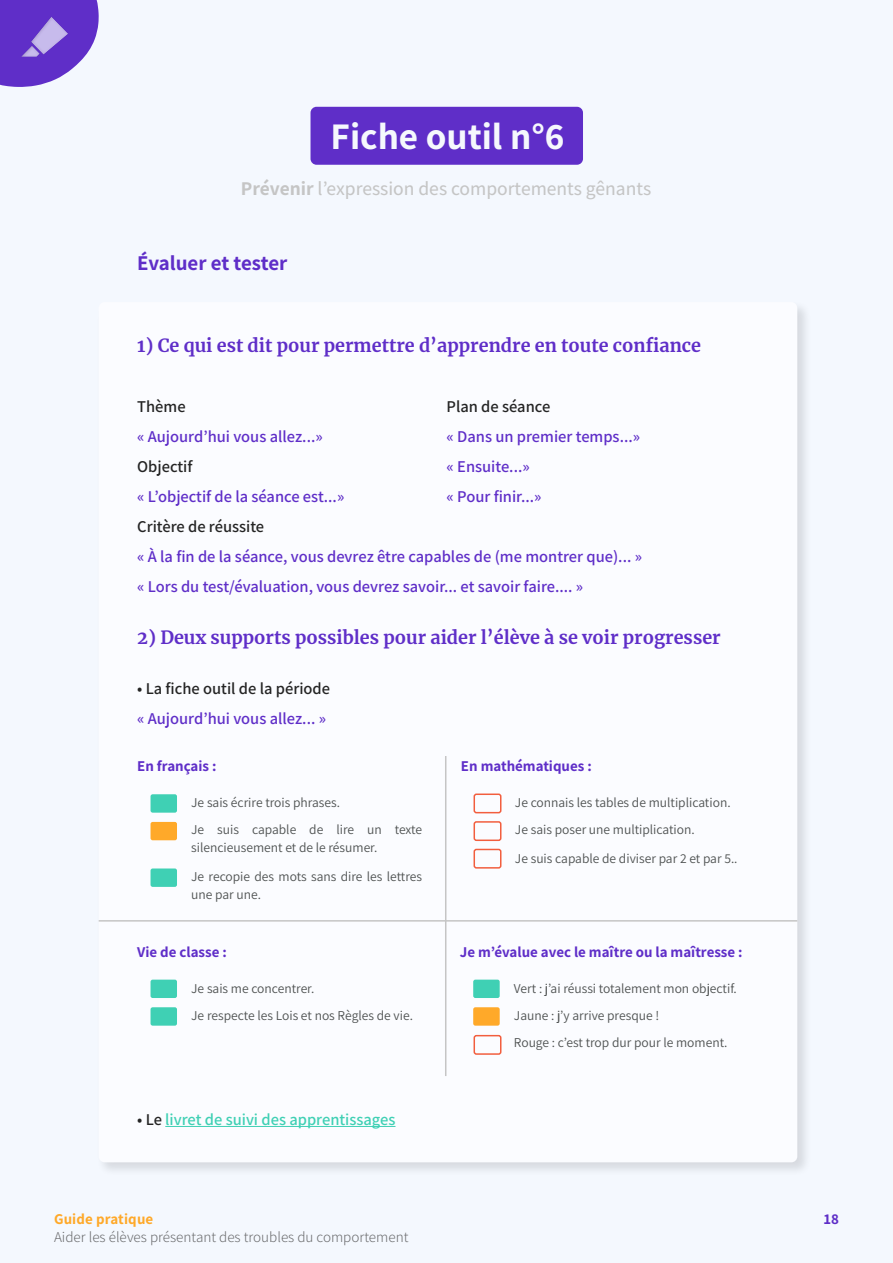
<style>
.page{position:relative;width:893px;height:1263px;background:#f4f8fe}
.page>*{position:absolute;margin:0;border:0;box-sizing:border-box;transform-origin:0 0}
.t1{font:700 37.5px "Assistant";color:#f5f8fd}
.t2{font:700 21px "Assistant";letter-spacing:-.005em;color:#5f2ec8}
.t3{font:500 19.5px "Assistant";color:#c5c5c5}
.t4{font:700 18px "Merriweather";color:#5f2ec8}
.t5{font:600 16.5px/30px "Assistant";color:#5f2ec8}
.t6{font:600 16.5px "Assistant";color:#242424}
.t7{font:600 16.5px "Assistant";color:#3fd0b4}
.t8{font:700 15px "Assistant";color:#5f2ec8}
.t9{font:300 15px "Assistant";color:#6a6b6d}
.t10{font:700 15px "Assistant";letter-spacing:.01em;color:#ffa929}
.t11{font:700 15px "Assistant";color:#5e2ec7}
.t12{font:13.5px/27px "Assistant";color:#4f5252}
.s1{font-weight:700}
.s2{color:#242424}
</style>
<div class="page">
<svg style="left:0;top:0;width:99px;height:87px"></svg>
<div style="left:8px;top:6px;width:73px;height:52px;background:#242424;opacity:.3"></div>
<div style="left:310px;top:107px;width:273px;height:58px;background:#5f2ec8;border-radius:6px"></div>
<div style="left:96px;top:300px;width:715px;height:876px;background:#000;opacity:.12"></div>
<div style="left:99px;top:302px;width:698px;height:860px;background:#fbfcff;border-radius:6px"></div>
<hr style="left:99px;top:920px;width:698px;height:1px;background:#c5c5c5">
<hr style="left:445px;top:756px;width:1px;height:320px;background:#c5c5c5">
<div style="left:151px;top:794px;width:26px;height:19px;background:#3fd0b4;border-radius:2px"></div>
<div style="left:151px;top:822px;width:26px;height:18px;background:#ffa929;border-radius:2px"></div>
<div style="left:151px;top:868px;width:26px;height:19px;background:#3fd0b4;border-radius:2px"></div>
<div style="left:151px;top:980px;width:26px;height:18px;background:#3fd0b4;border-radius:2px"></div>
<div style="left:151px;top:1007px;width:26px;height:19px;background:#3fd0b4;border-radius:2px"></div>
<div style="left:473px;top:793px;width:28px;height:20px;border:2px solid #f25e3e;border-radius:2px"></div>
<div style="left:473px;top:821px;width:28px;height:20px;border:2px solid #f25e3e;border-radius:2px"></div>
<div style="left:473px;top:849px;width:28px;height:19px;border:2px solid #f25e3e;border-radius:2px"></div>
<div style="left:473px;top:980px;width:27px;height:18px;background:#3fd0b4;border-radius:2px"></div>
<div style="left:473px;top:1007px;width:27px;height:19px;background:#ffa929;border-radius:2px"></div>
<div style="left:473px;top:1035px;width:28px;height:20px;border:2px solid #f25e3e;border-radius:2px"></div>
<hr style="left:165px;top:1126px;width:230px;height:1px;background:#3fd0b4">
<h1 class="t1" style="left:331px;top:111px;width:235px">Fiche outil n°6</h1>
<h3 class="t3" style="left:241px;top:175px;width:412px"><span class="s1">Prévenir</span> l’expression des comportements gênants</h3>
<h2 class="t2" style="left:137px;top:249px;width:152px">Évaluer et tester</h2>
<h3 class="t4" style="left:137px;top:333px;width:565px">1) Ce qui est dit pour permettre d’apprendre en toute confiance</h3>
<p class="t6" style="left:137px;top:395px;width:50px">Thème</p>
<p class="t5" style="left:137px;top:420px;width:187px">« Aujourd’hui vous allez...»</p>
<p class="t6" style="left:137px;top:455px;width:57px">Objectif</p>
<p class="t5" style="left:137px;top:480px;width:209px">« L’objectif de la séance est...»</p>
<p class="t6" style="left:137px;top:515px;width:128px">Critère de réussite</p>
<p class="t5" style="left:137px;top:540px;width:506px">« À la fin de la séance, vous devrez être capables de (me montrer que)... » « Lors du test/évaluation, vous devrez savoir... et savoir faire.... »</p>
<h3 class="t4" style="left:137px;top:625px;width:585px">2) Deux supports possibles pour aider l’élève à se voir progresser</h3>
<p class="t6" style="left:137px;top:677px;width:194px">• La fiche outil de la période</p>
<p class="t5" style="left:137px;top:702px;width:190px">« Aujourd’hui vous allez... »</p>
<p class="t8" style="left:137px;top:756px;width:81px">En français :</p>
<p class="t12" style="left:191px;top:789px;width:232px">Je sais écrire trois phrases.<br>Je suis capable de lire un texte</p>
<p class="t12" style="left:191px;top:833px;width:232px;line-height:28.5px">silencieusement et de le résumer.<br>Je recopie des mots sans dire les lettres</p>
<p class="t12" style="left:191px;top:880px;width:71px">une par une.</p>
<p class="t6" style="left:447px;top:395px;width:105px">Plan de séance</p>
<p class="t5" style="left:447px;top:420px;width:195px">« Dans un premier temps...» « Ensuite...»<br>« Pour finir...»</p>
<p class="t8" style="left:461px;top:756px;width:132px">En mathématiques :</p>
<p class="t12" style="left:515px;top:789px;width:217px">Je connais les tables de multiplication.<br>Je sais poser une multiplication.</p>
<p class="t12" style="left:515px;top:844px;width:224px">Je suis capable de diviser par 2 et par 5..</p>
<p class="t8" style="left:137px;top:941px;width:91px">Vie de classe :</p>
<p class="t12" style="left:191px;top:974px;width:223px">Je sais me concentrer.<br>Je respecte les Lois et nos Règles de vie.</p>
<p class="t7" style="left:137px;top:1108px;width:260px"><span class="s2">• Le</span> livret de suivi des apprentissages</p>
<p class="t8" style="left:460px;top:941px;width:284px">Je m’évalue avec le maître ou la maîtresse :</p>
<p class="t12" style="left:514px;top:974px;width:224px">Vert : j’ai réussi totalement mon objectif.<br>Jaune : j’y arrive presque !<br>Rouge : c’est trop dur pour le moment.</p>
<p class="t10" style="left:54px;top:1209px;width:101px">Guide pratique</p>
<p class="t11" style="left:824px;top:1209px;width:17px">18</p>
<p class="t9" style="left:54px;top:1227px;width:356px">Aider les élèves présentant des troubles du comportement</p>
</div>
